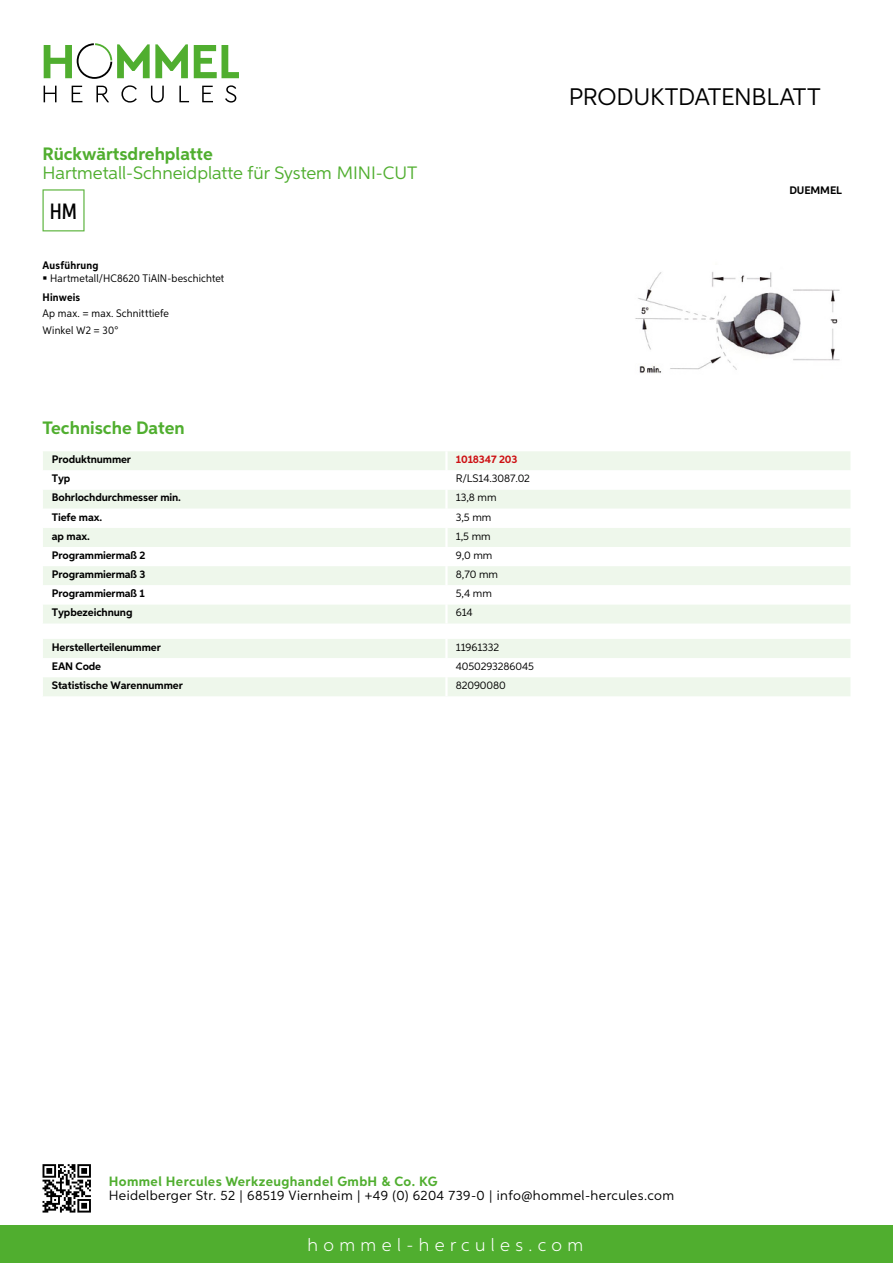
<style>
.page{position:relative;width:893px;height:1263px;background:#fff}
.page>*{position:absolute;margin:0;border:0;box-sizing:border-box;transform-origin:0 0}
.t1{font:24px "Aspira";letter-spacing:-.01em;color:#000}
.t2{font:500 22.2px "Aspira XX Nar";color:#000}
.t3{font:18px "Aspira";color:#50ae2f}
.t4{font:700 18px "Aspira";color:#50ae2f}
.t5{font:300 18px "Aspira";letter-spacing:.3em;color:#fff}
.t6{font:13.5px "Aspira";letter-spacing:.03em;color:#000}
.t7{font:700 13.5px "Aspira";letter-spacing:.03em;color:#50ae2f}
.t8{font:700 10.95px "Aspira";letter-spacing:-.01em;color:#000}
.t9{font:10.95px "Aspira";letter-spacing:-.01em;color:#000}
.t10{font:10.95px/17.5px "Aspira Nar";letter-spacing:.015em;color:#000}
.t11{font:700 10.95px "Aspira Nar";letter-spacing:.02em;color:#000}
.t12{font:700 10.95px "Aspira";letter-spacing:-.01em;color:#cd1013}
</style>
<div class="page">
<div style="left:0;top:1226px;width:893px;height:37px;background:#50ae2f"></div>
<svg style="left:43px;top:1164px;width:48px;height:48px"></svg>
<svg style="left:194px;top:45px;width:45px;height:33px"></svg>
<svg style="left:44px;top:43px;width:144px;height:36px"></svg>
<svg style="left:44px;top:86px;width:13px;height:16px"></svg>
<svg style="left:72px;top:86px;width:10px;height:16px"></svg>
<svg style="left:96px;top:86px;width:13px;height:16px"></svg>
<svg style="left:121px;top:85px;width:16px;height:18px"></svg>
<svg style="left:151px;top:86px;width:13px;height:17px"></svg>
<svg style="left:179px;top:86px;width:10px;height:16px"></svg>
<svg style="left:202px;top:86px;width:11px;height:16px"></svg>
<svg style="left:225px;top:85px;width:11px;height:18px"></svg>
<div style="left:43px;top:451px;width:807px;height:172px;background:#eef7eb"></div>
<svg style="left:43px;top:470px;width:807px;height:134px"></svg>
<hr style="left:445px;top:451px;width:3px;height:19px;background:#fff">
<hr style="left:445px;top:470px;width:3px;height:20px;background:#fff">
<hr style="left:445px;top:490px;width:3px;height:19px;background:#fff">
<hr style="left:445px;top:509px;width:3px;height:19px;background:#fff">
<hr style="left:445px;top:528px;width:3px;height:19px;background:#fff">
<hr style="left:445px;top:547px;width:3px;height:19px;background:#fff">
<hr style="left:445px;top:566px;width:3px;height:19px;background:#fff">
<hr style="left:445px;top:585px;width:3px;height:19px;background:#fff">
<hr style="left:445px;top:604px;width:3px;height:19px;background:#fff">
<svg style="left:43px;top:639px;width:807px;height:57px"></svg>
<hr style="left:445px;top:677px;width:3px;height:19px;background:#fff">
<svg style="left:43px;top:189px;width:42px;height:42px"></svg>
<img style="left:635px;top:272px;width:205px;height:101px">
<h3 class="t4" style="left:43px;top:142px;width:172px">Rückwärtsdrehplatte</h3>
<h3 class="t3" style="left:43px;top:162px;width:364px">Hartmetall-Schneidplatte für System MIN I-CUT</h3>
<h2 class="t2" style="left:50px;top:197px;width:29px">HM</h2>
<p class="t11" style="left:43px;top:259px;width:58px">Ausführung</p>
<p class="t10" style="left:50px;top:269px;width:176px">Hartmetall/HC8620 TiAlN-beschichtet</p>
<p class="t11" style="left:43px;top:291px;width:39px">Hinweis</p>
<p class="t10" style="left:43px;top:304px;width:128px">Ap max. = max. Schnitttiefe<br>Winkel W2 = 30°</p>
<h3 class="t4" style="left:43px;top:417px;width:144px">Technische Daten</h3>
<p class="t8" style="left:52px;top:453px;width:81px">Produktnummer</p>
<p class="t12" style="left:456px;top:453px;width:63px">1018347 203</p>
<p class="t8" style="left:52px;top:472px;width:20px">Typ</p>
<p class="t9" style="left:456px;top:472px;width:76px">R/LS14.3087.02</p>
<p class="t8" style="left:52px;top:491px;width:131px">Bohrlochdurchmesser min.</p>
<p class="t9" style="left:456px;top:491px;width:42px">13,8 mm</p>
<p class="t8" style="left:52px;top:510px;width:52px">Tiefe max.</p>
<p class="t9" style="left:456px;top:510px;width:37px">3,5 mm</p>
<p class="t8" style="left:52px;top:529px;width:40px">ap max.</p>
<p class="t9" style="left:456px;top:529px;width:36px">1,5 mm</p>
<p class="t8" style="left:52px;top:548px;width:95px">Programmiermaß 2</p>
<p class="t9" style="left:456px;top:548px;width:38px">9,0 mm</p>
<p class="t8" style="left:52px;top:567px;width:95px">Programmiermaß 3</p>
<p class="t9" style="left:456px;top:568px;width:44px">8,70 mm</p>
<p class="t8" style="left:52px;top:587px;width:95px">Programmiermaß 1</p>
<p class="t9" style="left:456px;top:587px;width:38px">5,4 mm</p>
<p class="t8" style="left:52px;top:606px;width:82px">Typbezeichnung</p>
<p class="t9" style="left:456px;top:606px;width:18px">614</p>
<p class="t8" style="left:52px;top:640px;width:111px">Herstellerteilenummer</p>
<p class="t9" style="left:456px;top:640px;width:45px">11961332</p>
<p class="t8" style="left:52px;top:659px;width:51px">EAN Code</p>
<p class="t9" style="left:456px;top:659px;width:80px">4050293286045</p>
<p class="t8" style="left:52px;top:679px;width:132px">Statistische Warennummer</p>
<p class="t9" style="left:456px;top:679px;width:51px">82090080</p>
<h1 class="t1" style="left:569px;top:82px;width:253px">Produktdatenblatt</h1>
<p class="t8" style="left:789px;top:183px;width:54px">DUEMMEL</p>
<p class="t7" style="left:109px;top:1172px;width:330px">Hommel Hercules Werkzeughandel GmbH &amp; Co. KG</p>
<p class="t6" style="left:109px;top:1187px;width:567px">Heidelberger Str. 52 | 68519 Viernheim | +49 (0) 6204 739-0 | info@hommel-hercules.com</p>
<h3 class="t5" style="left:307px;top:1234px;width:277px">hommel-hercules.com</h3>
</div>
